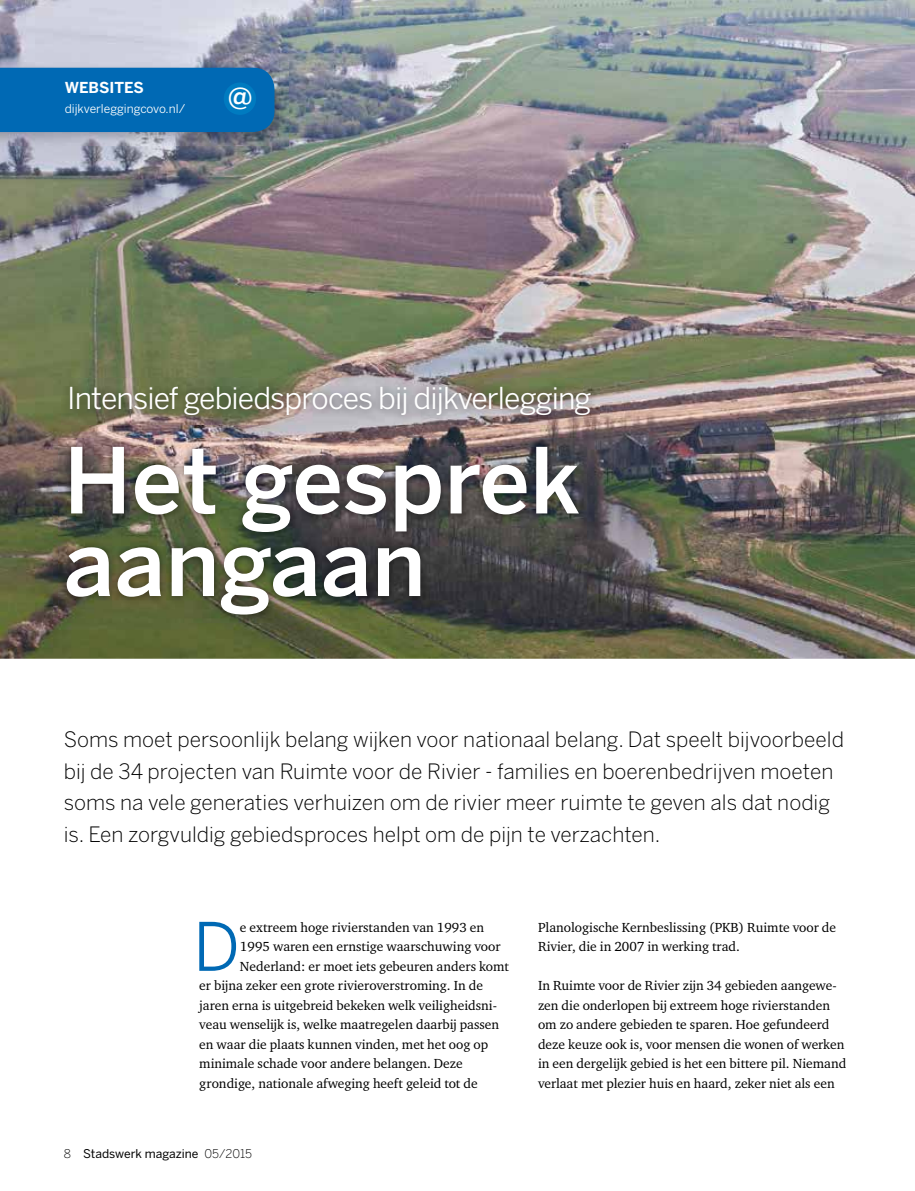
<style>
.page{position:relative;width:915px;height:1191px;background:#fff}
.page>*{position:absolute;margin:0;border:0;box-sizing:border-box;transform-origin:0 0}
.t1{font:500 90px/82.5px "Benton Sans";color:#fff}
.t2{font:66.15px "Benton Sans";color:#0069b4}
.t3{font:30px "Benton Sans";letter-spacing:-.03em;color:#fff}
.t4{font:500 28.65px "Benton Sans";color:#fff}
.t5{font:300 21px/31.5px "Benton Sans";color:#000}
.t6{font:700 15px "Benton Sans";color:#fff}
.t7{font:13.5px/19.5px "Charter ITC Std";color:#000}
.t8{font:12px "Benton Sans";color:#000}
.t9{font:12px "Benton Sans";color:#fff}
.s1{font-weight:300}
</style>
<div class="page">
<img style="left:0;top:0;width:914px;height:658px">
<img style="left:61px;top:378px;width:538px;height:47px">
<img style="left:59px;top:438px;width:527px;height:184px">
<img style="left:0;top:63px;width:288px;height:83px">
<div style="left:0;top:68px;width:274px;height:64px;background:#0069b4"></div>
<div style="left:224px;top:83px;width:32px;height:32px;background:#007bc0;border-radius:50%"></div>
<p class="t6" style="left:65px;top:79px;width:81px">WEBSITES</p>
<p class="t9" style="left:65px;top:101px;width:122px">dijkverleggingcovo.nl/</p>
<h3 class="t4" style="left:228px;top:82px;width:26px">@</h3>
<h3 class="t3" style="left:67px;top:380px;width:525px">Intensief gebiedsproces bij dijkverlegging</h3>
<h1 class="t1" style="left:64px;top:438px;width:518px">Het gesprek aangaan</h1>
<p class="t5" style="left:64px;top:723px;width:781px">Soms moet persoonlijk belang wijken voor nationaal belang. Dat speelt bijvoorbeeld bij de 34 projecten van Ruimte voor de Rivier - families en boerenbedrijven moeten soms na vele generaties verhuizen om de rivier meer ruimte te geven als dat nodig is. Een zorgvuldig gebiedsproces helpt om de pijn te verzachten.</p>
<h2 class="t2" style="left:193px;top:907px;width:48px">D</h2>
<p class="t7" style="left:240px;top:917px;width:246px">e extreem hoge rivierstanden van 1993 en</p>
<p class="t7" style="left:240px;top:936px;width:262px">1995 waren een ernstige waarschuwing voor</p>
<p class="t7" style="left:240px;top:956px;width:270px">Nederland: er moet iets gebeuren anders komt</p>
<p class="t7" style="left:199px;top:975px;width:285px">er bijna zeker een grote rivieroverstroming. In de</p>
<p class="t7" style="left:199px;top:995px;width:299px">jaren erna is uitgebreid bekeken welk veiligheidsni-</p>
<p class="t7" style="left:199px;top:1014px;width:301px">veau wenselijk is, welke maatregelen daarbij passen</p>
<p class="t7" style="left:199px;top:1034px;width:290px">en waar die plaats kunnen vinden, met het oog op</p>
<p class="t7" style="left:199px;top:1053px;width:265px">minimale schade voor andere belangen. Deze</p>
<p class="t7" style="left:199px;top:1073px;width:280px">grondige, nationale afweging heeft geleid tot de</p>
<p class="t8" style="left:64px;top:1146px;width:190px"><span class="s1">8</span> Stadswerk magazine <span class="s1">05/2015</span></p>
<p class="t7" style="left:538px;top:917px;width:299px">Planologische Kernbeslissing (PKB) Ruimte voor de<br>Rivier, die in 2007 in werking trad.</p>
<p class="t7" style="left:538px;top:975px;width:310px">In Ruimte voor de Rivier zijn 34 gebieden aangewe&shy;zen die onderlopen bij extreem hoge rivierstanden om zo andere gebieden te sparen. Hoe gefundeerd deze keuze ook is, voor mensen die wonen of werken in een dergelijk gebied is het een bittere pil. Niemand verlaat met plezier huis en haard, zeker niet als een</p>
</div>
